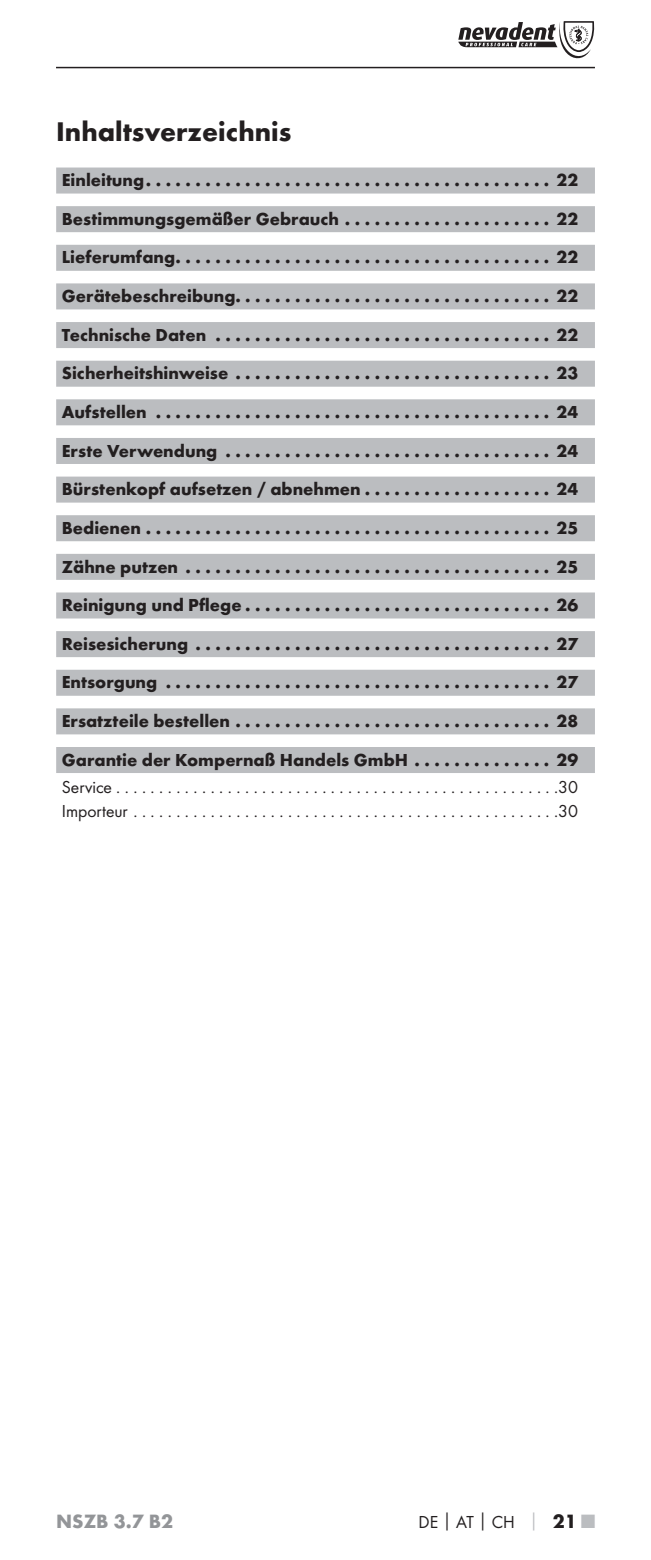
<style>
.page{position:relative;width:651px;height:1560px;background:#fff}
.page>*{position:absolute;margin:0;border:0;box-sizing:border-box;transform-origin:0 0}
.t1{font:700 28px "Futura";color:#231f20}
.t2{font:700 20px "Futura";color:#939598}
.t3{font:700 18px/38.6px "Futura";color:#231f20;text-align:justify}
.t4{font:18px/24.4px "Futura Boo";color:#231f20}
.s1{font-family:"Futura";font-weight:700}
.s2{font-family:"Futura";font-weight:700;color:#bbbdc0}
.s3{font-family:"Futura";font-weight:700;font-size:20px}
.s4{font-family:"Futura";font-weight:700;font-size:20px;color:#bbbdc0}
</style>
<div class="page">
<svg style="left:458px;top:21px;width:136px;height:37px"></svg>
<hr style="left:56px;top:67px;width:539px;height:1px;background:#231f20">
<div style="left:56px;top:167px;width:539px;height:26px;background:#bbbdc0"></div>
<div style="left:56px;top:206px;width:539px;height:26px;background:#bbbdc0"></div>
<div style="left:56px;top:245px;width:539px;height:26px;background:#bbbdc0"></div>
<div style="left:56px;top:283px;width:539px;height:26px;background:#bbbdc0"></div>
<div style="left:56px;top:322px;width:539px;height:26px;background:#bbbdc0"></div>
<div style="left:56px;top:360px;width:539px;height:26px;background:#bbbdc0"></div>
<div style="left:56px;top:399px;width:539px;height:26px;background:#bbbdc0"></div>
<div style="left:56px;top:438px;width:539px;height:26px;background:#bbbdc0"></div>
<div style="left:56px;top:476px;width:539px;height:26px;background:#bbbdc0"></div>
<div style="left:56px;top:515px;width:539px;height:26px;background:#bbbdc0"></div>
<div style="left:56px;top:554px;width:539px;height:26px;background:#bbbdc0"></div>
<div style="left:56px;top:592px;width:539px;height:26px;background:#bbbdc0"></div>
<div style="left:56px;top:631px;width:539px;height:26px;background:#bbbdc0"></div>
<div style="left:56px;top:669px;width:539px;height:26px;background:#bbbdc0"></div>
<div style="left:56px;top:708px;width:539px;height:26px;background:#bbbdc0"></div>
<div style="left:56px;top:747px;width:539px;height:26px;background:#bbbdc0"></div>
<h1 class="t1" style="left:56px;top:120px;width:237px">Inhaltsverzeichnis</h1>
<p class="t3" style="left:62px;top:162px;width:518px">Einleitung ......................................... 22<br>Bestimmungsgemäßer Gebrauch . . . . . . . . . . . . . . . . . . . . . 22<br>Lieferumfang ...................................... 22<br>Gerätebeschreibung. . . . . . . . . . . . . . . . . . . . . . . . . . . . . . . . 22<br>Technische Daten .................................. 22<br>Sicherheitshinweise ................................ 23<br>Aufstellen ........................................ 24<br>Erste Verwendung ................................. 24<br>Bürstenkopf aufsetzen / abnehmen . . . . . . . . . . . . . . . . . . . 24<br>Bedienen ......................................... 25<br>Zähne putzen ..................................... 25<br>Reinigung und Pflege ............................... 26<br>Reisesicherung .................................... 27<br>Entsorgung ....................................... 27<br>Ersatzteile bestellen ................................ 28<br>Garantie der Kompernaß Handels GmbH . . . . . . . . . . . . . . 29</p>
<p class="t4" style="left:62px;top:775px;width:518px">Service ....................................................30<br>Importeur ..................................................30</p>
<p class="t2" style="left:56px;top:1512px;width:118px">NSZB 3.7 B2</p>
<p class="t4" style="left:419px;top:1510px;width:178px">DE<span class="s1">│</span>AT<span class="s1">│</span>CH <span class="s2">│</span> <span class="s3">21</span> <span class="s4">■</span></p>
</div>
